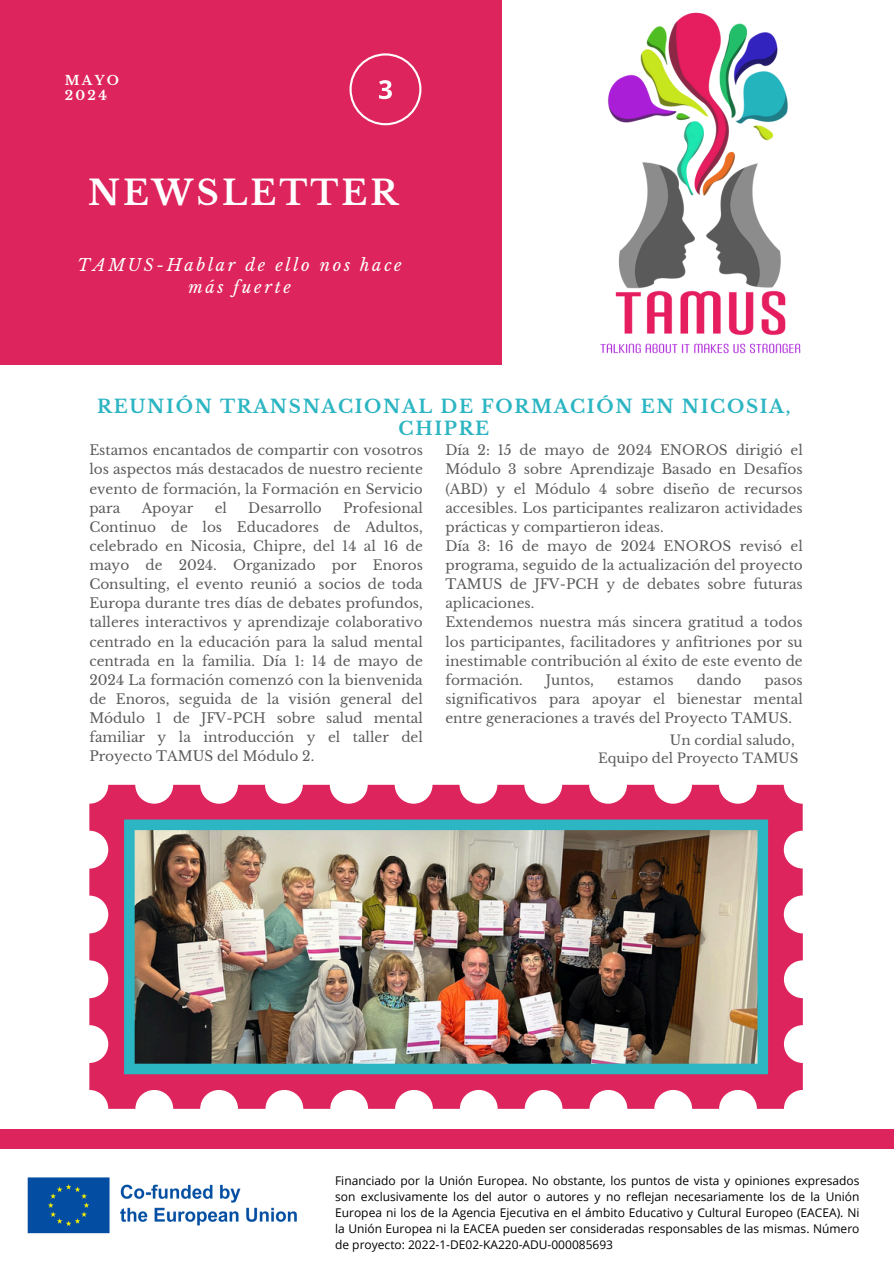
<style>
.page{position:relative;width:894px;height:1264px;background:#fff}
.page>*{position:absolute;margin:0;border:0;box-sizing:border-box;transform-origin:0 0}
.t1{font:700 33.75px "Libre Baskerville";letter-spacing:.09em;color:#fff}
.t2{font:700 18.3px/22.5px "Libre Baskerville";letter-spacing:.09em;color:#2cb5c2;text-align:center}
.t3{font:italic 16.5px/22.5px "Libre Baskerville";letter-spacing:.16em;color:#fff;text-align:center}
.t4{font:13.65px/19.2px "Libre Baskerville";color:#000;text-align:justify}
.t5{font:13.35px/17.9px "Libre Baskerville";color:#000;text-align:right}
.t6{font:700 12.9px/15.1px "Libre Baskerville";letter-spacing:.18em;color:#fff}
.t7{font:12px/16px "Open Sans";color:#000;text-align:justify}
</style>
<div class="page">
<img style="left:501px;top:6px;width:300px;height:359px">
<div style="left:0;top:0;width:501px;height:365px;background:#dd245c"></div>
<div style="left:0;top:1129px;width:893px;height:19px;background:#dd245c"></div>
<img style="left:27px;top:1177px;width:270px;height:57px">
<svg style="left:89px;top:784px;width:713px;height:324px;fill:#dd245c"></svg>
<img style="left:124px;top:819px;width:643px;height:255px">
<svg style="left:349px;top:53px;width:72px;height:72px"></svg>
<h3 class="t6" style="left:65px;top:73px;width:56px">MAYO<br>2024</h3>
<h1 class="t1" style="left:88px;top:172px;width:311px">NEWSLETTER</h1>
<p class="t3" style="left:77px;top:253px;width:326px">TAMUS-Hablar de ello nos hace más fuerte</p>
<h2 class="t2" style="left:97px;top:395px;width:694px">REUNIÓN TRANSNACIONAL DE FORMACIÓN EN NICOSIA,<br>CHIPRE</h2>
<p class="t4" style="left:89px;top:441px;width:335px">Estamos encantados de compartir con vosotros los aspectos más destacados de nuestro reciente evento de formación, la Formación en Servicio para</p>
<p class="t4" style="left:89px;top:498px;width:335px;text-indent:254px">Profesional Continuo de los Educadores de Adultos, celebrado en Nicosia, Chipre, del 14 al 16 de mayo de 2024. Organizado por Enoros Consulting, el evento reunió a socios de toda Europa durante tres días de debates profundos, talleres interactivos y aprendizaje colaborativo centrado en la educación para la salud mental centrada en la familia. Día 1: 14 de mayo de 2024 La formación comenzó con la bienvenida de Enoros, seguida de la visión general del Módulo 1 de JFV-PCH sobre salud mental familiar y la introducción y el taller del Proyecto TAMUS del Módulo 2.</p>
<p class="t4" style="left:142px;top:498px;width:53px">Apoyar</p>
<p class="t4" style="left:215px;top:498px;width:14px">el</p>
<p class="t4" style="left:248px;top:498px;width:75px">Desarrollo</p>
<p class="t4" style="left:445px;top:441px;width:359px;text-align:left">Día 2: 15 de mayo de 2024 ENOROS dirigió el Módulo 3 sobre Aprendizaje Basado en Desafíos (ABD) y el Módulo 4 sobre diseño de recursos accesibles. Los participantes realizaron actividades prácticas y compartieron ideas.<br>Día 3: 16 de mayo de 2024 ENOROS revisó el programa, seguido de la actualización del proyecto TAMUS de JFV-PCH y de debates sobre futuras aplicaciones.<br>Extendemos nuestra más sincera gratitud a todos los participantes, facilitadores y anfitriones por su inestimable contribución al éxito de este evento de formación.</p>
<p class="t4" style="left:545px;top:670px;width:50px">Juntos,</p>
<p class="t4" style="left:617px;top:670px;width:58px">estamos</p>
<p class="t4" style="left:696px;top:670px;width:46px">dando</p>
<p class="t4" style="left:445px;top:670px;width:359px;text-indent:319px">pasos significativos para apoyar el bienestar mental entre generaciones a través del Proyecto TAMUS.</p>
<p class="t5" style="left:598px;top:731px;width:202px">Un cordial saludo,<br>Equipo del Proyecto TAMUS</p>
<h5 class="t7" style="left:335px;top:1172px;width:525px">Financiado por la Unión Europea. No obstante, los puntos de vista y opiniones expresados son exclusivamente los del autor o autores y no reflejan necesariamente los de la Unión Europea ni los de la Agencia Ejecutiva en el ámbito Educativo y Cultural Europeo (EACEA). Ni la Unión Europea ni la EACEA pueden ser consideradas responsables de las mismas. Número de proyecto: 2022-1-DE02-KA220-ADU-000085693</h5>
</div>
